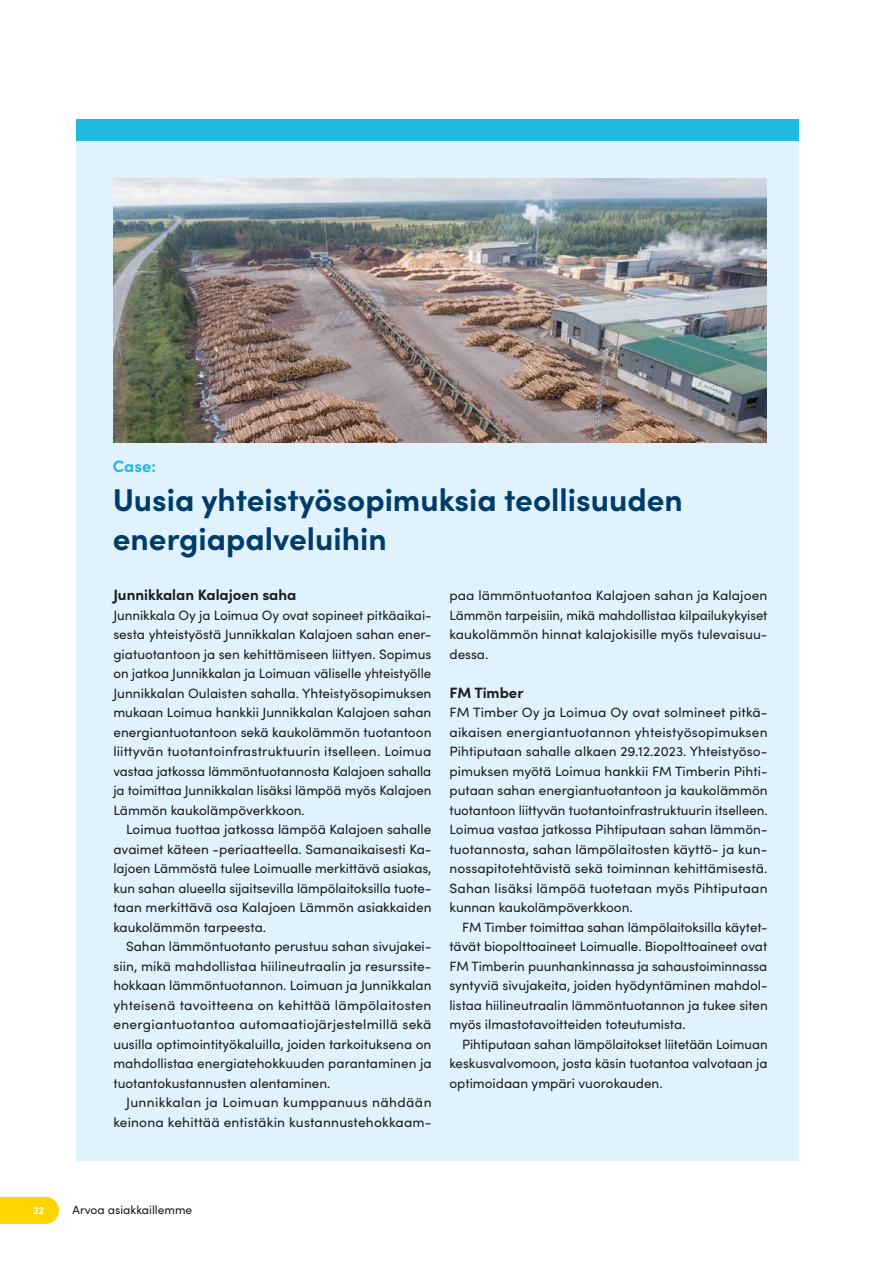
<style>
.page{position:relative;width:893px;height:1263px;background:#fff}
.page>*{position:absolute;margin:0;border:0;box-sizing:border-box;transform-origin:0 0}
.Otsikko{font:700 31.5px/39px "Sofia Pro";color:#003c69}
.Case{font:700 16.5px "Sofia Pro";color:#20badf}
.Väliotsikko{font:700 15px "Sofia Pro";color:#1d1d1b}
.leipis{font:13.5px/19.5px "Sofia Pro";color:#1d1d1b;text-align:justify}
.LEIPATEKSTO_ei_sis{font:13.5px/19.5px "Sofia Pro";color:#1d1d1b;text-align:justify}
.t1{font:12px "Sofia Pro";color:#1d1d1b}
.t2{font:700 10.5px "Sofia Pro";color:#fff}
</style>
<div class="page">
<div style="left:0;top:1197px;width:46px;height:27px;background:#ffd500"></div>
<div style="left:77px;top:119px;width:722px;height:1042px;background:#e0f2fd"></div>
<div style="left:77px;top:119px;width:722px;height:21px;background:#20badf"></div>
<img style="left:113px;top:179px;width:653px;height:264px">
<h6 class="Case" style="left:113px;top:453px;width:45px">Case:</h6>
<h1 class="Otsikko" style="left:113px;top:478px;width:571px">Uusia yhteistyösopimuksia teollisuuden energiapalveluihin</h1>
<h4 class="Väliotsikko" style="left:113px;top:583px;width:185px">Junnikkalan Kalajoen saha</h4>
<p class="LEIPATEKSTO_ei_sis" style="left:113px;top:604px;width:320px">Junnikkala Oy ja Loimua Oy ovat sopineet pitkäaikai&shy;sesta yhteistyöstä Junnikkalan Kalajoen sahan ener&shy;giatuotantoon ja sen kehittämiseen liittyen. Sopimus on jatkoa Junnikkalan ja Loimuan väliselle yhteistyölle Junnikkalan Oulaisten sahalla. Yhteistyösopimuksen mukaan Loimua hankkii Junnikkalan Kalajoen sahan energiantuotantoon sekä kaukolämmön tuotantoon liittyvän tuotantoinfrastruktuurin itselleen. Loimua vastaa jatkossa lämmöntuotannosta Kalajoen sahalla ja toimittaa Junnikkalan lisäksi lämpöä myös Kalajoen Lämmön kaukolämpöverkkoon.</p>
<p class="leipis" style="left:113px;top:819px;width:320px;text-indent:13px">Loimua tuottaa jatkossa lämpöä Kalajoen sahalle avaimet käteen -periaatteella. Samanaikaisesti Ka&shy;lajoen Lämmöstä tulee Loimualle merkittävä asiakas, kun sahan alueella sijaitsevilla lämpölaitoksilla tuote&shy;taan merkittävä osa Kalajoen Lämmön asiakkaiden kaukolämmön tarpeesta.</p>
<p class="leipis" style="left:113px;top:936px;width:320px;text-indent:13px">Sahan lämmöntuotanto perustuu sahan sivujakei&shy;siin, mikä mahdollistaa hiilineutraalin ja resurssite&shy;hokkaan lämmöntuotannon. Loimuan ja Junnikkalan yhteisenä tavoitteena on kehittää lämpölaitosten energiantuotantoa automaatiojärjestelmillä sekä uusilla optimointityökaluilla, joiden tarkoituksena on mahdollistaa energiatehokkuuden parantaminen ja tuotantokustannusten alentaminen.</p>
<p class="leipis" style="left:113px;top:1092px;width:320px;text-align:right">Junnikkalan ja Loimuan kumppanuus nähdään keinona kehittää entistäkin kustannustehokkaam-</p>
<p class="leipis" style="left:449px;top:585px;width:320px">paa lämmöntuotantoa Kalajoen sahan ja Kalajoen Lämmön tarpeisiin, mikä mahdollistaa kilpailukykyiset kaukolämmön hinnat kalajokisille myös tulevaisuu&shy;dessa.</p>
<h4 class="Väliotsikko" style="left:449px;top:681px;width:76px">FM Timber</h4>
<p class="LEIPATEKSTO_ei_sis" style="left:449px;top:702px;width:320px">FM Timber Oy ja Loimua Oy ovat solmineet pitkä&shy;aikaisen energiantuotannon yhteistyösopimuksen Pihtiputaan sahalle alkaen 29.12.2023. Yhteistyöso&shy;pimuksen myötä Loimua hankkii FM Timberin Pihti&shy;putaan sahan energiantuotantoon ja kaukolämmön tuotantoon liittyvän tuotantoinfrastruktuurin itselleen.<br>Loimua vastaa jatkossa Pihtiputaan sahan lämmön&shy;tuotannosta, sahan lämpölaitosten käyttö- ja kun&shy;nossapitotehtävistä sekä toiminnan kehittämisestä.<br>Sahan lisäksi lämpöä tuotetaan myös Pihtiputaan kunnan kaukolämpöverkkoon.</p>
<p class="leipis" style="left:449px;top:916px;width:320px;text-indent:13px">FM Timber toimittaa sahan lämpölaitoksilla käytet&shy;tävät biopolttoaineet Loimualle. Biopolttoaineet ovat FM Timberin puunhankinnassa ja sahaustoiminnassa syntyviä sivujakeita, joiden hyödyntäminen mahdol&shy;listaa hiilineutraalin lämmöntuotannon ja tukee siten myös ilmastotavoitteiden toteutumista.</p>
<p class="leipis" style="left:449px;top:1033px;width:320px;text-indent:13px">Pihtiputaan sahan lämpölaitokset liitetään Loimuan keskusvalvomoon, josta käsin tuotantoa valvotaan ja optimoidaan ympäri vuorokauden.</p>
<p class="t2" style="left:33px;top:1202px;width:13px">32</p>
<p class="t1" style="left:73px;top:1201px;width:121px">Arvoa asiakkaillemme</p>
</div>
